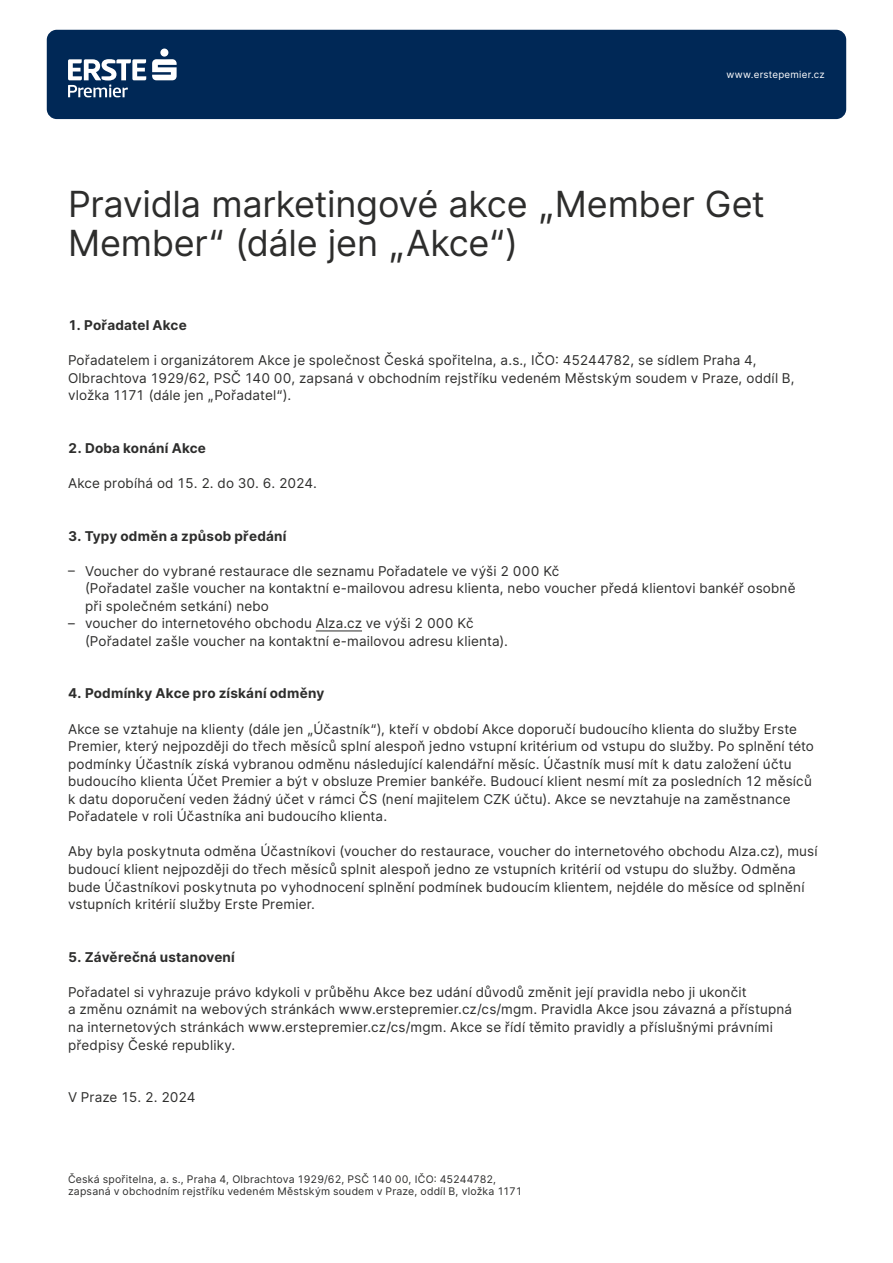
<style>
.page{position:relative;width:893px;height:1263px;background:#fff}
.page>*{position:absolute;margin:0;border:0;box-sizing:border-box;transform-origin:0 0}
.t1{font:36px/39.6px "Inter";letter-spacing:-.005em;color:#2d2d2c}
.t2{font:13.5px/17.5px "Inter";letter-spacing:.015em;color:#2d2d2c}
.t3{font:700 13.5px "Inter";letter-spacing:.015em;color:#2d2d2c}
.t4{font:13.5px "Inter";letter-spacing:-.015em;color:#2d2d2c}
.t5{font:10.5px/12.5px "Inter";letter-spacing:.02em;color:#2d2d2c}
.t6{font:9.75px "Inter";letter-spacing:.025em;color:#fff}
</style>
<div class="page">
<div style="left:47px;top:30px;width:799px;height:89px;background:#002856;border-radius:10px"></div>
<svg style="left:152px;top:59px;width:25px;height:21px"></svg>
<div style="left:160px;top:49px;width:8px;height:8px;background:#fff;border-radius:50%"></div>
<svg style="left:68px;top:59px;width:78px;height:38px"></svg>
<hr style="left:316px;top:630px;width:46px;height:1px;background:#2d2d2c">
<p class="t6" style="left:727px;top:67px;width:100px">www.erstepemier.cz</p>
<h1 class="t1" style="left:68px;top:183px;width:698px">Pravidla marketingové akce „Member Get<br>Member“ (dále jen „Akce“)</h1>
<p class="t3" style="left:68px;top:315px;width:120px">1. Pořadatel Akce</p>
<p class="t2" style="left:68px;top:351px;width:728px">Pořadatelem i organizátorem Akce je společnost Česká spořitelna, a.s., IČO: 45244782, se sídlem Praha 4,<br>Olbrachtova 1929/62, PSČ 140 00, zapsaná v obchodním rejstříku vedeném Městským soudem v Praze, oddíl B, vložka 1171 (dále jen „Pořadatel“).</p>
<p class="t3" style="left:68px;top:438px;width:139px">2. Doba konání Akce</p>
<p class="t2" style="left:68px;top:474px;width:251px">Akce probíhá od 15. 2. do 30. 6. 2024.</p>
<p class="t3" style="left:68px;top:525px;width:220px">3. Typy odměn a způsob předání</p>
<p class="t2" style="left:85px;top:562px;width:712px;text-indent:-17px">– Voucher do vybrané restaurace dle seznamu Pořadatele ve výši 2 000 Kč<br>(Pořadatel zašle voucher na kontaktní e-mailovou adresu klienta, nebo voucher předá klientovi bankéř osobně při společném setkání) nebo</p>
<p class="t2" style="left:85px;top:614px;width:424px;text-indent:-17px">– voucher do internetového obchodu Alza.cz ve výši 2 000 Kč (Pořadatel zašle voucher na kontaktní e-mailovou adresu klienta).</p>
<p class="t3" style="left:68px;top:683px;width:258px">4. Podmínky Akce pro získání odměny</p>
<p class="t2" style="left:68px;top:720px;width:747px">Akce se vztahuje na klienty (dále jen „Účastník“), kteří v období Akce doporučí budoucího klienta do služby Erste Premier, který nejpozději do třech měsíců splní alespoň jedno vstupní kritérium od vstupu do služby. Po splnění této podmínky Účastník získá vybranou odměnu následující kalendářní měsíc. Účastník musí mít k datu založení účtu budoucího klienta Účet Premier a být v obsluze Premier bankéře. Budoucí klient nesmí mít za posledních 12 měsíců k datu doporučení veden žádný účet v rámci ČS (není majitelem CZK účtu). Akce se nevztahuje na zaměstnance Pořadatele v roli Účastníka ani budoucího klienta.</p>
<p class="t2" style="left:68px;top:842px;width:751px">Aby byla poskytnuta odměna Účastníkovi (voucher do restaurace, voucher do internetového obchodu Alza.cz), musí budoucí klient nejpozději do třech měsíců splnit alespoň jedno ze vstupních kritérií od vstupu do služby. Odměna bude Účastníkovi poskytnuta po vyhodnocení splnění podmínek budoucím klientem, nejdéle do měsíce od splnění vstupních kritérií služby Erste Premier.</p>
<p class="t3" style="left:68px;top:947px;width:168px">5. Závěrečná ustanovení</p>
<p class="t2" style="left:68px;top:983px;width:726px">Pořadatel si vyhrazuje právo kdykoli v průběhu Akce bez udání důvodů změnit její pravidla nebo ji ukončit<br>a změnu oznámit na webových stránkách www.erstepremier.cz/cs/mgm. Pravidla Akce jsou závazná a přístupná na internetových stránkách www.erstepremier.cz/cs/mgm. Akce se řídí těmito pravidly a příslušnými právními předpisy České republiky.</p>
<p class="t4" style="left:68px;top:1087px;width:129px">V Praze 15. 2. 2024</p>
<p class="t5" style="left:68px;top:1172px;width:456px">Česká spořitelna, a. s., Praha 4, Olbrachtova 1929/62, PSČ 140 00, IČO: 45244782, zapsaná v obchodním rejstříku vedeném Městským soudem v Praze, oddíl B, vložka 1171</p>
</div>
